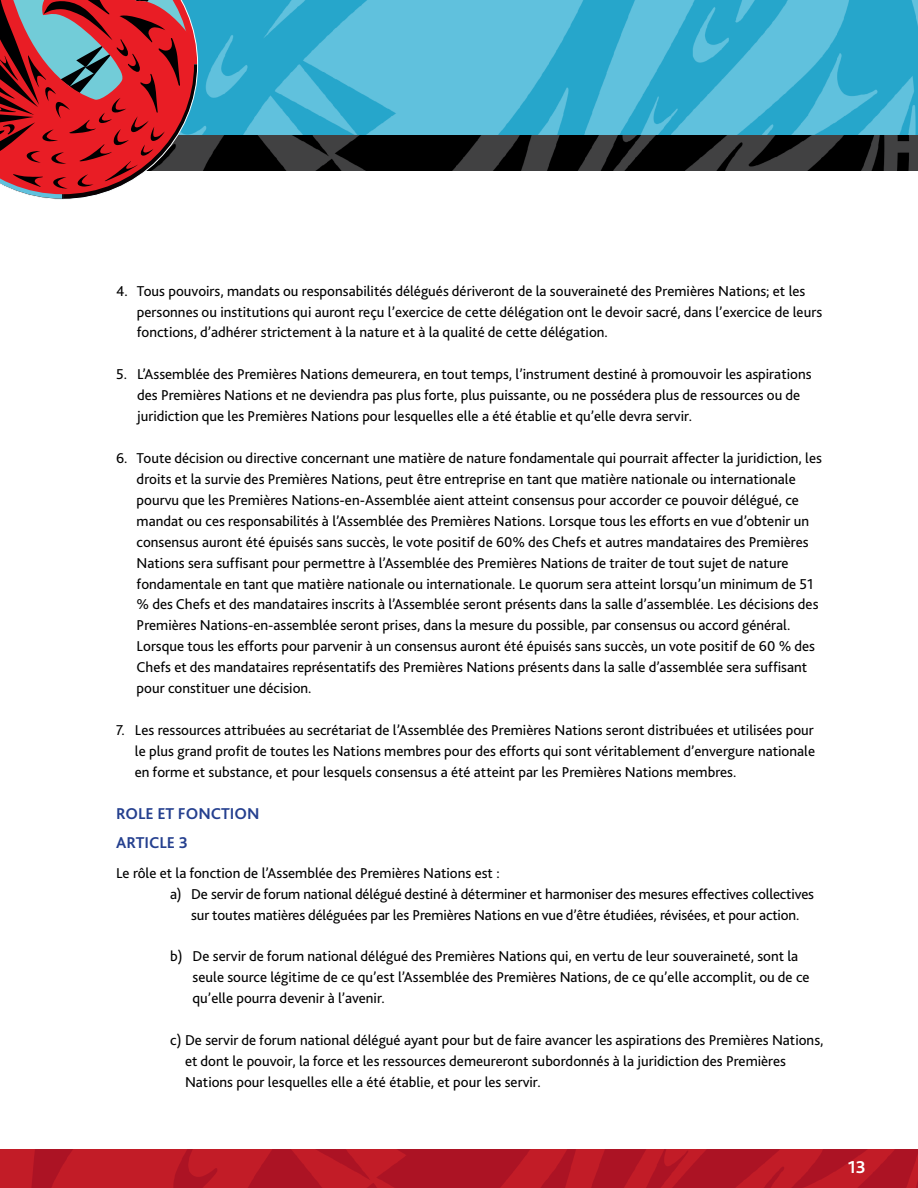
<style>
.page{position:relative;width:918px;height:1188px;background:#fff}
.page>*{position:absolute;margin:0;border:0;box-sizing:border-box;transform-origin:0 0}
.t1{font:700 18px "Bliss 2";color:#fff}
.Headers{font:700 16.5px "Bliss 2";color:#25408f}
.Body_Text{font:15px/20.9px "Bliss 2";color:#000}
</style>
<div class="page">
<img style="left:0;top:1149px;width:918px;height:39px">
<img style="left:198px;top:0;width:720px;height:135px">
<img style="left:198px;top:135px;width:720px;height:36px">
<svg style="left:0;top:0;width:198px;height:200px;background:#ae4148"></svg>
<p class="Body_Text" style="left:137px;top:280px;width:687px;text-indent:-21px">4. Tous pouvoirs, mandats ou responsabilités délégués dériveront de la souveraineté des Premières Nations; et les personnes ou institutions qui auront reçu l’exercice de cette délégation ont le devoir sacré, dans l’exercice de leurs fonctions, d’adhérer strictement à la nature et à la qualité de cette délégation.</p>
<p class="Body_Text" style="left:137px;top:364px;width:676px;text-indent:-21px">5. L’Assemblée des Premières Nations demeurera, en tout temps, l’instrument destiné à promouvoir les aspirations des Premières Nations et ne deviendra pas plus forte, plus puissante, ou ne possédera plus de ressources ou de juridiction que les Premières Nations pour lesquelles elle a été établie et qu’elle devra servir.</p>
<p class="Body_Text" style="left:137px;top:447px;width:687px;text-indent:-21px">6. Toute décision ou directive concernant une matière de nature fondamentale qui pourrait affecter la juridiction, les droits et la survie des Premières Nations, peut être entreprise en tant que matière nationale ou internationale pourvu que les Premières Nations-en-Assemblée aient atteint consensus pour accorder ce pouvoir délégué, ce mandat ou ces responsabilités à l’Assemblée des Premières Nations. Lorsque tous les efforts en vue d’obtenir un consensus auront été épuisés sans succès, le vote positif de 60% des Chefs et autres mandataires des Premières Nations sera suffisant pour permettre à l’Assemblée des Premières Nations de traiter de tout sujet de nature fondamentale en tant que matière nationale ou internationale. Le quorum sera atteint lorsqu’un minimum de 51 % des Chefs et des mandataires inscrits à l’Assemblée seront présents dans la salle d’assemblée. Les décisions des Premières Nations-en-assemblée seront prises, dans la mesure du possible, par consensus ou accord général.<br>Lorsque tous les efforts pour parvenir à un consensus auront été épuisés sans succès, un vote positif de 60 % des Chefs et des mandataires représentatifs des Premières Nations présents dans la salle d’assemblée sera suffisant pour constituer une décision.</p>
<p class="Body_Text" style="left:135px;top:719px;width:682px;text-align:justify;text-indent:-19px">7. Les ressources attribuées au secrétariat de l’Assemblée des Premières Nations seront distribuées et utilisées pour le plus grand profit de toutes les Nations membres pour des efforts qui sont véritablement d’envergure nationale en forme et substance, et pour lesquels consensus a été atteint par les Premières Nations membres.</p>
<p class="Headers" style="left:116px;top:803px;width:145px">ROLE ET FONCTION</p>
<p class="Headers" style="left:116px;top:832px;width:73px">ARTICLE 3</p>
<p class="Body_Text" style="left:116px;top:862px;width:385px">Le rôle et la fonction de l’Assemblée des Premières Nations est :</p>
<p class="Body_Text" style="left:170px;top:883px;width:646px;text-align:center">a) De servir de forum national délégué destiné à déterminer et harmoniser des mesures effectives collectives sur toutes matières déléguées par les Premières Nations en vue d’être étudiées, révisées, et pour action.</p>
<p class="Body_Text" style="left:193px;top:946px;width:619px;text-indent:-22px">b) De servir de forum national délégué des Premières Nations qui, en vertu de leur souveraineté, sont la seule source légitime de ce qu’est l’Assemblée des Premières Nations, de ce qu’elle accomplit, ou de ce qu’elle pourra devenir à l’avenir.</p>
<p class="Body_Text" style="left:185px;top:1029px;width:640px;text-indent:-15px">c) De servir de forum national délégué ayant pour but de faire avancer les aspirations des Premières Nations, et dont le pouvoir, la force et les ressources demeureront subordonnés à la juridiction des Premières<br>Nations pour lesquelles elle a été établie, et pour les servir.</p>
<p class="t1" style="left:848px;top:1156px;width:20px">13</p>
</div>
